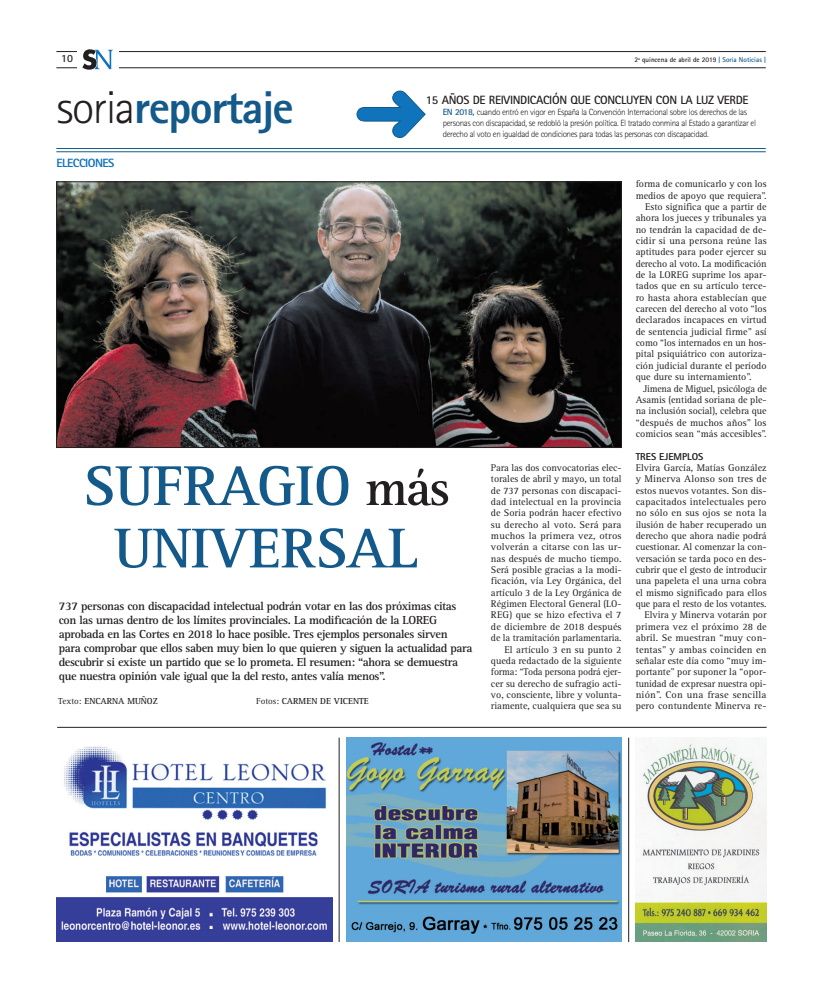
<style>
.page{position:relative;width:823px;height:993px;background:#fff}
.page>*{position:absolute;margin:0;border:0;box-sizing:border-box;transform-origin:0 0}
.t1{font:700 58px/62.4px "Rotis Serif Std";color:#135a8a;text-align:center}
.t2{font:800 46px "Rotis Sans Serif Std";letter-spacing:-.035em;color:#135a8a}
.t3{font:700 12px/14px "Rotis Serif Std";letter-spacing:-.03em;color:#231f20}
.t4{font:700 12px "Rotis Sans Serif Std";letter-spacing:-.025em;color:#231f20}
.t5{font:800 12px "Rotis Sans Serif Std";letter-spacing:-.045em;color:#1074bc}
.t6{font:700 11px "Rotis Sans Serif Std";color:#231f20}
.t7{font:10px/11.3px "Rotis Serif Std";color:#231f20;text-align:right}
.t8{font:800 10px "Rotis Sans Serif Std";color:#231f20}
.t9{font:300 9px/11px "Rotis Sans Serif Std";letter-spacing:-.04em;color:#231f20}
.t10{font:700 9px "Rotis Serif Std";color:#231f20}
.t11{font:700 7px "Rotis Sans Serif Std";color:#231f20}
.s1{color:#135a8a}
.s2{font-weight:300;color:#231f20}
.s3{font-weight:700;color:#135a8a}
.s4{font-size:51px;color:#231f20}
.s5{font-weight:400}
</style>
<div class="page">
<img style="left:346px;top:737px;width:275px;height:204px">
<img style="left:57px;top:746px;width:275px;height:195px">
<img style="left:635px;top:737px;width:130px;height:204px">
<hr style="left:339px;top:737px;width:1px;height:204px;background:#231f20">
<hr style="left:628px;top:737px;width:1px;height:204px;background:#231f20">
<hr style="left:57px;top:727px;width:709px;height:1px;background:#231f20">
<img style="left:58px;top:183px;width:561px;height:262px">
<div style="left:56px;top:181px;width:565px;height:266px;border:1px solid #231f20"></div>
<hr style="left:56px;top:148px;width:709px;height:1px;background:#135a8a">
<hr style="left:56px;top:151px;width:709px;height:1px;background:#135a8a">
<svg style="left:356px;top:90px;width:70px;height:48px"></svg>
<hr style="left:56px;top:68px;width:709px;height:1px;background:#231f20">
<hr style="left:56px;top:51px;width:709px;height:1px;background:#231f20">
<div style="left:78px;top:48px;width:41px;height:23px;background:#fff"></div>
<svg style="left:82px;top:49px;width:31px;height:21px"></svg>
<p class="t6" style="left:61px;top:52px;width:13px">10</p>
<p class="t11" style="left:634px;top:56px;width:133px">2ª quincena de abril de 2019 <span class="s1">| Soria Noticias |</span></p>
<h2 class="t2" style="left:56px;top:78px;width:239px"><span class="s2">soria</span>reportaje</h2>
<p class="t4" style="left:425px;top:92px;width:324px">15 AÑOS DE REIVINDICACIÓN QUE CONCLUYEN CON LA LUZ VERDE</p>
<p class="t9" style="left:442px;top:106px;width:314px"><span class="s3">EN 2018,</span> cuando entró en vigor en España la Convención Internacional sobre los derechos de las personas con discapacidad, se redobló la presión política. El tratado conmina al Estado a garantizar el derecho al voto en igualdad de condiciones para todas las personas con discapacidad.</p>
<p class="t5" style="left:56px;top:155px;width:59px">ELECCIONES</p>
<h1 class="t1" style="left:83px;top:455px;width:368px">SUFRAGIO <span class="s4">más<br></span>UNIVERSAL</h1>
<p class="t3" style="left:59px;top:598px;width:415px">737 personas con discapacidad intelectual podrán votar en las dos próximas citas con las urnas dentro de los límites provinciales. La modificación de la LOREG aprobada en las Cortes en 2018 lo hace posible. Tres ejemplos personales sirven para comprobar que ellos saben muy bien lo que quieren y siguen la actualidad para descubrir si existe un partido que se lo prometa. El resumen: “ahora se demuestra que nuestra opinión vale igual que la del resto, antes valía menos”.</p>
<p class="t10" style="left:58px;top:695px;width:101px"><span class="s5">Texto:</span> ENCARNA MUÑOZ</p>
<p class="t10" style="left:256px;top:695px;width:114px"><span class="s5">Fotos:</span> CARMEN DE VICENTE</p>
<p class="t7" style="left:490px;top:462px;width:132px">Para las dos convocatorias elec&shy;torales de abril y mayo, un total de 737 personas con discapaci&shy;dad intelectual en la provincia de Soria podrán hacer efectivo su derecho al voto. Será para muchos la primera vez, otros volverán a citarse con las ur&shy;nas después de mucho tiempo.<br>Será posible gracias a la modi&shy;ficación, vía Ley Orgánica, del artículo 3 de la Ley Orgánica de<br>Régimen Electoral General (LO-<br>REG) que se hizo efectiva el 7 de diciembre de 2018 después de la tramitación parlamentaria.<br>El artículo 3 en su punto 2 queda redactado de la siguiente forma: “Toda persona podrá ejer&shy;cer su derecho de sufragio acti&shy;vo, consciente, libre y volunta&shy;riamente, cualquiera que sea su</p>
<p class="t7" style="left:635px;top:178px;width:132px">forma de comunicarlo y con los</p>
<p class="t7" style="left:635px;top:190px;width:132px">medios de apoyo que requiera”.</p>
<p class="t7" style="left:644px;top:201px;width:123px">Esto significa que a partir de</p>
<p class="t7" style="left:635px;top:212px;width:132px">ahora los jueces y tribunales ya</p>
<p class="t7" style="left:635px;top:224px;width:132px">no tendrán la capacidad de de-</p>
<p class="t7" style="left:635px;top:235px;width:132px">cidir si una persona reúne las</p>
<p class="t7" style="left:635px;top:246px;width:132px">aptitudes para poder ejercer su</p>
<p class="t7" style="left:635px;top:258px;width:132px">derecho al voto. La modificación</p>
<p class="t7" style="left:635px;top:269px;width:132px">de la LOREG suprime los apar-</p>
<p class="t7" style="left:635px;top:280px;width:132px">tados que en su artículo terce-</p>
<p class="t7" style="left:635px;top:292px;width:132px">ro hasta ahora establecían que</p>
<p class="t7" style="left:635px;top:303px;width:132px">carecen del derecho al voto “los</p>
<p class="t7" style="left:635px;top:314px;width:132px">declarados incapaces en virtud</p>
<p class="t7" style="left:635px;top:326px;width:132px">de sentencia judicial firme” así</p>
<p class="t7" style="left:635px;top:337px;width:132px">como “los internados en un hos-</p>
<p class="t7" style="left:635px;top:348px;width:132px">pital psiquiátrico con autoriza-</p>
<p class="t7" style="left:635px;top:360px;width:132px">ción judicial durante el período</p>
<p class="t7" style="left:635px;top:371px;width:117px">que dure su internamiento”.</p>
<p class="t7" style="left:642px;top:383px;width:125px">Jimena de Miguel, psicóloga de</p>
<p class="t7" style="left:635px;top:394px;width:132px">Asamis (entidad soriana de ple-</p>
<p class="t7" style="left:635px;top:405px;width:132px">na inclusión social), celebra que</p>
<p class="t7" style="left:635px;top:417px;width:132px">“después de muchos años” los</p>
<p class="t7" style="left:635px;top:428px;width:132px">comicios sean “más accesibles”.</p>
<p class="t8" style="left:635px;top:449px;width:69px">TRES EJEMPLOS</p>
<p class="t7" style="left:635px;top:462px;width:132px">Elvira García, Matías González y Minerva Alonso son tres de estos nuevos votantes. Son dis&shy;capacitados intelectuales pero no sólo en sus ojos se nota la ilusión de haber recuperado un derecho que ahora nadie podrá cuestionar. Al comenzar la con&shy;versación se tarda poco en des&shy;cubrir que el gesto de introducir una papeleta el una urna cobra el mismo significado para ellos que para el resto de los votantes.<br>Elvira y Minerva votarán por primera vez el próximo 28 de abril. Se muestran “muy con&shy;tentas” y ambas coinciden en señalar este día como “muy im&shy;portante” por suponer la “opor&shy;tunidad de expresar nuestra opi&shy;nión”. Con una frase sencilla pero contundente Minerva re-</p>
</div>
